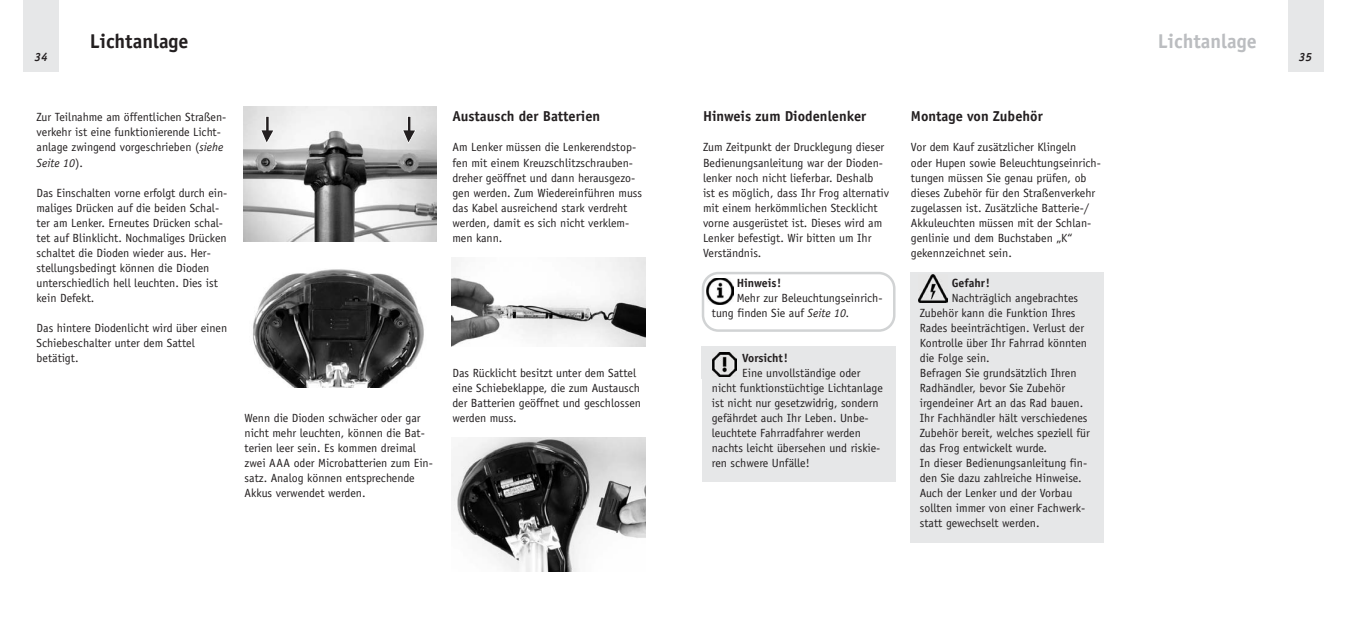
<style>
.page{position:relative;width:1347px;height:638px;background:#fff}
.page>*{position:absolute;margin:0;border:0;box-sizing:border-box;transform-origin:0 0}
.t1{font:700 20px "Officina Sans";color:#bbbdc0}
.t2{font:700 20px "Officina Sans";color:#231f20}
.t3{font:700 14.38px "Officina Sans";color:#231f20}
.t4{font:11.88px/15px "Officina Sans";color:#231f20}
.t5{font:700 11.88px "Officina Sans";color:#231f20}
.t6{font:italic 700 11.88px "Officina Sans";color:#231f20}
.s1{font-style:italic}
</style>
<div class="page">
<div style="left:909px;top:272px;width:194px;height:270px;background:#e6e7e8"></div>
<div style="left:702px;top:347px;width:193px;height:135px;background:#e6e7e8"></div>
<div style="left:1288px;top:0;width:35px;height:72px;background:#e6e7e8"></div>
<div style="left:23px;top:0;width:35px;height:72px;background:#e6e7e8"></div>
<img style="left:244px;top:106px;width:193px;height:135px">
<img style="left:253px;top:269px;width:171px;height:119px">
<div style="left:701px;top:347px;width:40px;height:32px;background:#e6e7e8"></div>
<img style="left:712px;top:352px;width:24px;height:25px">
<img style="left:918px;top:275px;width:29px;height:27px">
<svg style="left:701px;top:272px;width:194px;height:60px"></svg>
<img style="left:451px;top:437px;width:194px;height:135px">
<img style="left:451px;top:257px;width:194px;height:89px">
<svg style="left:265px;top:116px;width:4px;height:14px"></svg>
<svg style="left:260px;top:130px;width:14px;height:14px"></svg>
<hr style="left:266px;top:117px;width:3px;height:22px;background:#231f20">
<svg style="left:407px;top:116px;width:4px;height:14px"></svg>
<svg style="left:402px;top:130px;width:14px;height:14px"></svg>
<hr style="left:408px;top:117px;width:2px;height:22px;background:#231f20">
<p class="t6" style="left:35px;top:52px;width:15px">34</p>
<h1 class="t2" style="left:90px;top:34px;width:100px">Lichtanlage</h1>
<h1 class="t1" style="left:1157px;top:34px;width:100px">Lichtanlage</h1>
<p class="t6" style="left:1298px;top:52px;width:15px">35</p>
<p class="t4" style="left:37px;top:111px;width:191px">Zur Teilnahme am öffentlichen Straßen&shy;verkehr ist eine funktionierende Licht&shy;anlage zwingend vorgeschrieben (<span class="s1">siehe Seite 10</span>).</p>
<p class="t4" style="left:37px;top:186px;width:192px">Das Einschalten vorne erfolgt durch ein&shy;maliges Drücken auf die beiden Schal&shy;ter am Lenker. Erneutes Drücken schal&shy;tet auf Blinklicht. Nochmaliges Drücken schaltet die Dioden wieder aus. Her&shy;stellungsbedingt können die Dioden unterschiedlich hell leuchten. Dies ist kein Defekt.</p>
<p class="t4" style="left:37px;top:321px;width:192px">Das hintere Diodenlicht wird über einen<br>Schiebeschalter unter dem Sattel betätigt.</p>
<p class="t4" style="left:244px;top:411px;width:190px">Wenn die Dioden schwächer oder gar nicht mehr leuchten, können die Bat&shy;terien leer sein. Es kommen dreimal zwei AAA oder Microbatterien zum Ein&shy;satz. Analog können entsprechende Akkus verwendet werden.</p>
<p class="t3" style="left:452px;top:111px;width:149px">Austausch der Batterien</p>
<p class="t4" style="left:452px;top:141px;width:191px">Am Lenker müssen die Lenkerendstop&shy;fen mit einem Kreuzschlitzschrauben&shy;dreher geöffnet und dann herausgezo&shy;gen werden. Zum Wiedereinführen muss das Kabel ausreichend stark verdreht werden, damit es sich nicht verklem&shy;men kann.</p>
<p class="t4" style="left:452px;top:366px;width:190px">Das Rücklicht besitzt unter dem Sattel eine Schiebeklappe, die zum Austausch der Batterien geöffnet und geschlossen werden muss.</p>
<p class="t3" style="left:703px;top:111px;width:165px">Hinweis zum Diodenlenker</p>
<p class="t4" style="left:703px;top:141px;width:188px">Zum Zeitpunkt der Drucklegung dieser Bedienungsanleitung war der Dioden&shy;lenker noch nicht lieferbar. Deshalb<br>ist es möglich, dass Ihr Frog alternativ mit einem herkömmlichen Stecklicht vorne ausgerüstet ist. Dieses wird am Lenker befestigt. Wir bitten um Ihr Verständnis.</p>
<p class="t5" style="left:736px;top:278px;width:46px">Hinweis!</p>
<p class="t4" style="left:712px;top:291px;width:172px;text-indent:25px">Mehr zur Beleuchtungseinrich&shy;tung finden Sie auf <span class="s1">Seite 10.</span></p>
<p class="t5" style="left:742px;top:353px;width:47px">Vorsicht!</p>
<p class="t4" style="left:712px;top:366px;width:172px;text-indent:30px">Eine unvollständige oder nicht funktionstüchtige Lichtanlage ist nicht nur gesetzwidrig, sondern gefährdet auch Ihr Leben. Unbe&shy;leuchtete Fahrradfahrer werden nachts leicht übersehen und riskie&shy;ren schwere Unfälle!</p>
<p class="t3" style="left:911px;top:111px;width:133px">Montage von Zubehör</p>
<p class="t4" style="left:911px;top:141px;width:191px">Vor dem Kauf zusätzlicher Klingeln<br>oder Hupen sowie Beleuchtungseinrich&shy;tungen müssen Sie genau prüfen, ob dieses Zubehör für den Straßenverkehr zugelassen ist. Zusätzliche Batterie-/ Akkuleuchten müssen mit der Schlan&shy;genlinie und dem Buchstaben „K“ gekennzeichnet sein.</p>
<p class="t5" style="left:951px;top:278px;width:40px">Gefahr!</p>
<p class="t4" style="left:919px;top:291px;width:171px;text-indent:32px">Nachträglich angebrachtes<br>Zubehör kann die Funktion Ihres<br>Rades beeinträchtigen. Verlust der<br>Kontrolle über Ihr Fahrrad könnten die Folge sein.<br>Befragen Sie grundsätzlich Ihren<br>Radhändler, bevor Sie Zubehör irgendeiner Art an das Rad bauen.<br>Ihr Fachhändler hält verschiedenes<br>Zubehör bereit, welches speziell für das Frog entwickelt wurde.<br>In dieser Bedienungsanleitung fin&shy;den Sie dazu zahlreiche Hinweise.<br>Auch der Lenker und der Vorbau sollten immer von einer Fachwerk&shy;statt gewechselt werden.</p>
</div>
